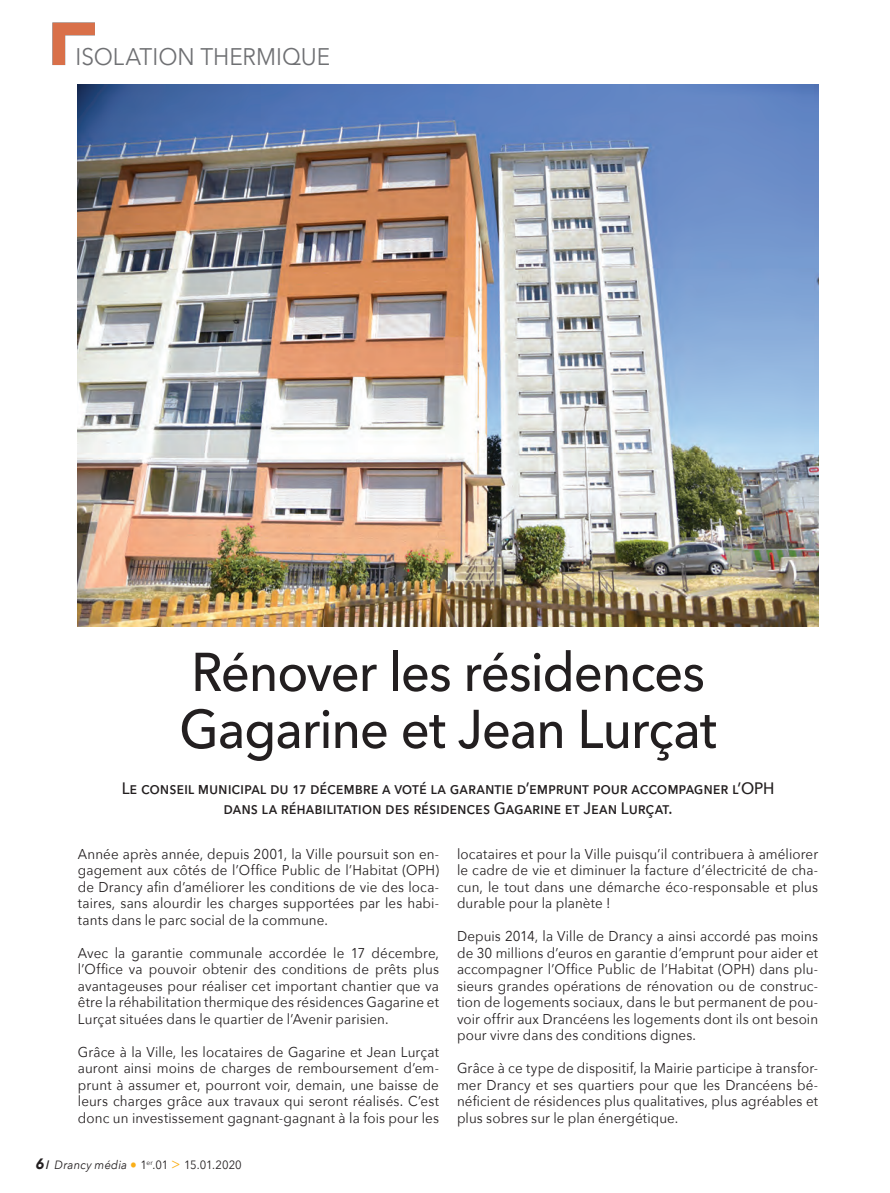
<style>
.page{position:relative;width:890px;height:1193px;background:#fff}
.page>*{position:absolute;margin:0;border:0;box-sizing:border-box;transform-origin:0 0}
.t1{font:500 54px "Avenir Next";letter-spacing:-.02em;color:#231f20;scale:.94 1}
.t2{font:24px "Avenir Next";color:#6f7073;scale:.94 1}
.t3{font:500 16.5px "Avenir Next";color:#231f20;scale:.94 1}
.t4{font:14.25px/16.5px "Avenir Next";letter-spacing:.005em;color:#231f20;text-align:justify;scale:.94 1}
.t5{font:12px "Avenir Next";letter-spacing:-.01em;color:#231f20;scale:.94 1}
.s1{font-family:"Avenir";font-weight:900;font-style:italic;font-size:15px}
.s2{font-family:"Arial";font-weight:700}
.s3{font-style:italic}
.s4{font-size:14.25px;color:#faaf18}
.s5{font-size:15px;color:#faaf18}
</style>
<div class="page">
<svg style="left:52px;top:23px;width:43px;height:42px"></svg>
<img style="left:78px;top:84px;width:740px;height:542px">
<p class="t2" style="left:76px;top:36px;width:272px">ISOLATION THERMIQUE</p>
<p class="t1" style="left:191px;top:626px;width:548px">Rénover les résidences</p>
<p class="t1" style="left:179px;top:683px;width:573px">Gagarine et Jean Lurçat</p>
<p class="t3" style="left:122px;top:775px;width:695px">Le conseil municipal du 17 décembre a voté la garantie d’emprunt pour accompagner l’OPH</p>
<p class="t3" style="left:223px;top:794px;width:479px">dans la réhabilitation des résidences Gagarine et Jean Lurçat.</p>
<p class="t4" style="left:78px;top:845px;width:385px">Année après année, depuis 2001, la Ville poursuit son en&shy;gagement aux côtés de l’Office Public de l’Habitat (OPH) de Drancy afin d’améliorer les conditions de vie des loca&shy;taires, sans alourdir les charges supportées par les habi&shy;tants dans le parc social de la commune.</p>
<p class="t4" style="left:78px;top:944px;width:385px">Avec la garantie communale accordée le 17 décembre, l’Office va pouvoir obtenir des conditions de prêts plus avantageuses pour réaliser cet important chantier que va être la réhabilitation thermique des résidences Gagarine et Lurçat situées dans le quartier de l’Avenir parisien.</p>
<p class="t4" style="left:78px;top:1043px;width:386px">Grâce à la Ville, les locataires de Gagarine et Jean Lurçat auront ainsi moins de charges de remboursement d’em&shy;prunt à assumer et, pourront voir, demain, une baisse de leurs charges grâce aux travaux qui seront réalisés. C’est donc un investissement gagnant-gagnant à la fois pour les</p>
<p class="t4" style="left:457px;top:845px;width:385px">locataires et pour la Ville puisqu’il contribuera à améliorer le cadre de vie et diminuer la facture d’électricité de cha&shy;cun, le tout dans une démarche éco-responsable et plus durable pour la planète !</p>
<p class="t4" style="left:457px;top:927px;width:385px">Depuis 2014, la Ville de Drancy a ainsi accordé pas moins de 30 millions d’euros en garantie d’emprunt pour aider et accompagner l’Office Public de l’Habitat (OPH) dans plu&shy;sieurs grandes opérations de rénovation ou de construc&shy;tion de logements sociaux, dans le but permanent de pou&shy;voir offrir aux Drancéens les logements dont ils ont besoin pour vivre dans des conditions dignes.</p>
<p class="t4" style="left:457px;top:1059px;width:385px">Grâce à ce type de dispositif, la Mairie participe à transfor&shy;mer Drancy et ses quartiers pour que les Drancéens bé&shy;néficient de résidences plus qualitatives, plus agréables et plus sobres sur le plan énergétique.</p>
<p class="t5" style="left:35px;top:1154px;width:221px"><span class="s1">6</span> <span class="s2">/</span> <span class="s3">Drancy média</span> <span class="s4">•</span> 1<sup>er</sup>.01 <span class="s5">&gt;</span> 15.01.2020</p>
</div>
